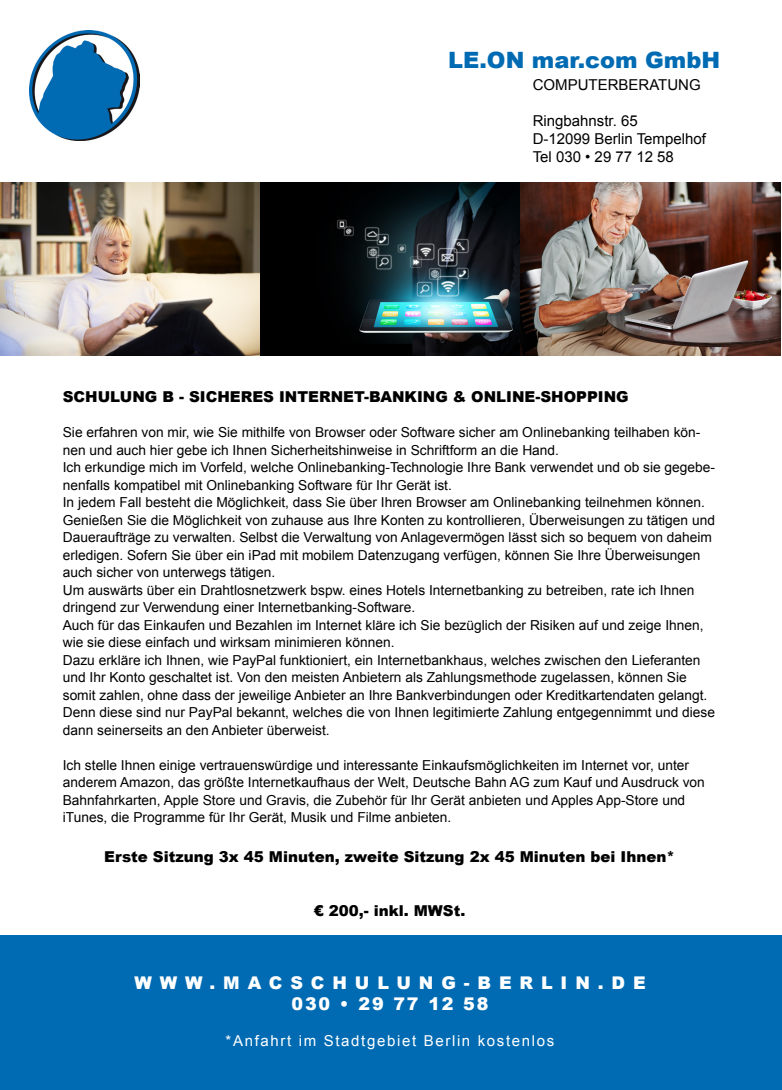
<style>
.page{position:relative;width:782px;height:1090px;background:#fff}
.page>*{position:absolute;margin:0;border:0;box-sizing:border-box;transform-origin:0 0}
.t1{font:900 22.5px "Arial";color:#006bb3}
.t2{font:900 17.5px/21px "Arial";letter-spacing:.45em;color:#fff;text-align:center}
.t3{font:900 15px "Arial";color:#000}
.t4{font:15px/18px "Arial";color:#000}
.t5{font:15px "Arial";letter-spacing:.11em;color:#fff}
.t6{font:13.75px/17.5px "Arial";color:#000}
</style>
<div class="page">
<div style="left:0;top:935px;width:782px;height:155px;background:#006bb3"></div>
<img style="left:0;top:182px;width:780px;height:174px">
<img style="left:29px;top:30px;width:110px;height:111px">
<h1 class="t1" style="left:448px;top:44px;width:273px">LE.ON mar.com GmbH</h1>
<p class="t4" style="left:532px;top:76px;width:170px">COMPUTERBERATUNG</p>
<p class="t4" style="left:532px;top:112px;width:175px">Ringbahnstr. 65<br>D-12099 Berlin Tempelhof<br>Tel 030 • 29 77 12 58</p>
<p class="t3" style="left:63px;top:385px;width:567px">SCHULUNG B - SICHERES INTERNET-BANKING &amp; ONLINE-SHOPPING</p>
<p class="t6" style="left:63px;top:424px;width:653px">Sie erfahren von mir, wie Sie mithilfe von Browser oder Software sicher am Onlinebanking teilhaben kön&shy;nen und auch hier gebe ich Ihnen Sicherheitshinweise in Schriftform an die Hand.<br>Ich erkundige mich im Vorfeld, welche Onlinebanking-Technologie Ihre Bank verwendet und ob sie gegebe&shy;nenfalls kompatibel mit Onlinebanking Software für Ihr Gerät ist.<br>In jedem Fall besteht die Möglichkeit, dass Sie über Ihren Browser am Onlinebanking teilnehmen können.<br>Genießen Sie die Möglichkeit von zuhause aus Ihre Konten zu kontrollieren, Überweisungen zu tätigen und Daueraufträge zu verwalten. Selbst die Verwaltung von Anlagevermögen lässt sich so bequem von daheim erledigen. Sofern Sie über ein iPad mit mobilem Datenzugang verfügen, können Sie Ihre Überweisungen auch sicher von unterwegs tätigen.<br>Um auswärts über ein Drahtlosnetzwerk bspw. eines Hotels Internetbanking zu betreiben, rate ich Ihnen dringend zur Verwendung einer Internetbanking-Software.<br>Auch für das Einkaufen und Bezahlen im Internet kläre ich Sie bezüglich der Risiken auf und zeige Ihnen, wie sie diese einfach und wirksam minimieren können.<br>Dazu erkläre ich Ihnen, wie PayPal funktioniert, ein Internetbankhaus, welches zwischen den Lieferanten und Ihr Konto geschaltet ist. Von den meisten Anbietern als Zahlungsmethode zugelassen, können Sie somit zahlen, ohne dass der jeweilige Anbieter an Ihre Bankverbindungen oder Kreditkartendaten gelangt.<br>Denn diese sind nur PayPal bekannt, welches die von Ihnen legitimierte Zahlung entgegennimmt und diese dann seinerseits an den Anbieter überweist.</p>
<p class="t6" style="left:63px;top:756px;width:643px">Ich stelle Ihnen einige vertrauenswürdige und interessante Einkaufsmöglichkeiten im Internet vor, unter anderem Amazon, das größte Internetkaufhaus der Welt, Deutsche Bahn AG zum Kauf und Ausdruck von Bahnfahrkarten, Apple Store und Gravis, die Zubehör für Ihr Gerät anbieten und Apples App-Store und iTunes, die Programme für Ihr Gerät, Musik und Filme anbieten.</p>
<p class="t3" style="left:104px;top:846px;width:572px">Erste Sitzung 3x 45 Minuten, zweite Sitzung 2x 45 Minuten bei Ihnen*</p>
<p class="t3" style="left:314px;top:900px;width:153px">€ 200,- inkl. MWSt.</p>
<p class="t2" style="left:134px;top:972px;width:513px">WWW.MACSCHULUNG-BERLIN.DE<br>030 • 29 77 12 58</p>
<p class="t5" style="left:225px;top:1031px;width:330px">*Anfahrt im Stadtgebiet Berlin kostenlos</p>
</div>
